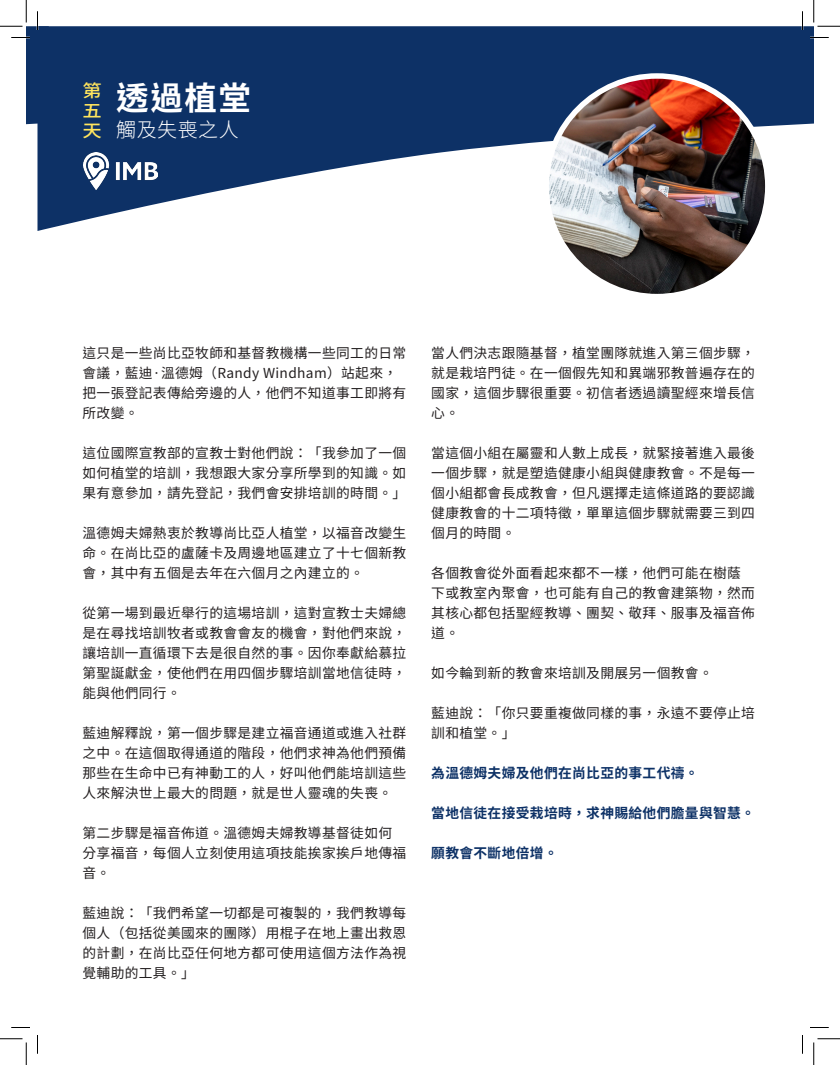
<style>
.page{position:relative;width:840px;height:1065px;background:#fff}
.page>*{position:absolute;margin:0;border:0;box-sizing:border-box;transform-origin:0 0}
.t1{font:700 32.5px "Noto Sans CJ Ktc";color:#fff}
.t2{font:300 20px "Noto Sans CJ Ktc";letter-spacing:.025em;color:#fff}
.t3{font:500 17.38px/20px "Noto Sans CJ Ktc";color:#ffe55e;scale:1.11 1}
.t4{font:13.75px/20px "Noto Sans CJ Ktc";letter-spacing:.025em;color:#231f20;text-align:justify}
.t5{font:700 13.75px "Noto Sans CJ Ktc";letter-spacing:.025em;color:#0d3166}
</style>
<div class="page">
<svg style="left:49px;top:26px;width:765px;height:203px;fill:#0d3166"></svg>
<img style="left:83px;top:152px;width:75px;height:38px">
<img style="left:546px;top:76px;width:222px;height:217px">
<div style="left:544px;top:73px;width:227px;height:226px;border:5px solid #fff;border-radius:50%"></div>
<svg style="left:810px;top:37px;width:19px;height:1px"></svg>
<svg style="left:11px;top:1027px;width:19px;height:1px"></svg>
<svg style="left:810px;top:1027px;width:19px;height:1px"></svg>
<svg style="left:37px;top:1035px;width:1px;height:19px"></svg>
<svg style="left:802px;top:11px;width:1px;height:19px"></svg>
<svg style="left:802px;top:1035px;width:1px;height:19px"></svg>
<svg style="left:0;top:0;width:49px;height:231px"></svg>
<svg style="left:0;top:1039px;width:27px;height:26px"></svg>
<svg style="left:814px;top:0;width:26px;height:27px"></svg>
<svg style="left:814px;top:1039px;width:26px;height:26px"></svg>
<p class="t3" style="left:82px;top:81px;width:19px">第五</p>
<p class="t1" style="left:116px;top:80px;width:136px">透過植堂</p>
<p class="t3" style="left:82px;top:121px;width:19px">天</p>
<p class="t2" style="left:116px;top:118px;width:124px">觸及失喪之人</p>
<p class="t4" style="left:82px;top:343px;width:325px;text-align:left">這只是一些尚比亞牧師和基督教機構一些同工的日常會議，藍迪·溫德姆（Randy Windham）站起來，把一張登記表傳給旁邊的人，他們不知道事工即將有所改變。</p>
<p class="t4" style="left:82px;top:443px;width:325px">這位國際宣教部的宣教士對他們說：「我參加了一個如何植堂的培訓，我想跟大家分享所學到的知識。如果有意參加，請先登記，我們會安排培訓的時間。」</p>
<p class="t4" style="left:82px;top:523px;width:325px">溫德姆夫婦熱衷於教導尚比亞人植堂，以福音改變生命。在尚比亞的盧薩卡及周邊地區建立了十七個新教會，其中有五個是去年在六個月之內建立的。</p>
<p class="t4" style="left:82px;top:603px;width:325px">從第一場到最近舉行的這場培訓，這對宣教士夫婦總是在尋找培訓牧者或教會會友的機會，對他們來說，讓培訓一直循環下去是很自然的事。因你奉獻給慕拉第聖誕獻金，使他們在用四個步驟培訓當地信徒時，能與他們同行。</p>
<p class="t4" style="left:82px;top:723px;width:325px">藍迪解釋說，第一個步驟是建立福音通道或進入社群之中。在這個取得通道的階段，他們求神為他們預備那些在生命中已有神動工的人，好叫他們能培訓這些人來解決世上最大的問題，就是世人靈魂的失喪。</p>
<p class="t4" style="left:82px;top:823px;width:325px;text-align:left">第二步驟是福音佈道。溫德姆夫婦教導基督徒如何分享福音，每個人立刻使用這項技能挨家挨戶地傳福音。</p>
<p class="t4" style="left:82px;top:903px;width:325px">藍迪說：「我們希望一切都是可複製的，我們教導每個人（包括從美國來的團隊）用棍子在地上畫出救恩的計劃，在尚比亞任何地方都可使用這個方法作為視覺輔助的工具。」</p>
<p class="t4" style="left:431px;top:343px;width:325px">當人們決志跟隨基督，植堂團隊就進入第三個步驟，就是栽培門徒。在一個假先知和異端邪教普遍存在的國家，這個步驟很重要。初信者透過讀聖經來增長信心。</p>
<p class="t4" style="left:431px;top:443px;width:325px">當這個小組在屬靈和人數上成長，就緊接著進入最後一個步驟，就是塑造健康小組與健康教會。不是每一個小組都會長成教會，但凡選擇走這條道路的要認識健康教會的十二項特徵，單單這個步驟就需要三到四個月的時間。</p>
<p class="t4" style="left:431px;top:563px;width:325px;text-align:left">各個教會從外面看起來都不一樣，他們可能在樹蔭下或教室內聚會，也可能有自己的教會建築物，然而其核心都包括聖經教導、團契、敬拜、服事及福音佈道。</p>
<p class="t4" style="left:431px;top:663px;width:283px">如今輪到新的教會來培訓及開展另一個教會。</p>
<p class="t4" style="left:431px;top:703px;width:325px">藍迪說：「你只要重複做同樣的事，永遠不要停止培訓和植堂。」</p>
<p class="t5" style="left:431px;top:765px;width:269px">為溫德姆夫婦及他們在尚比亞的事工代禱。</p>
<p class="t5" style="left:431px;top:805px;width:325px">當地信徒在接受栽培時，求神賜給他們膽量與智慧。</p>
<p class="t5" style="left:431px;top:845px;width:128px">願教會不斷地倍增。</p>
</div>
